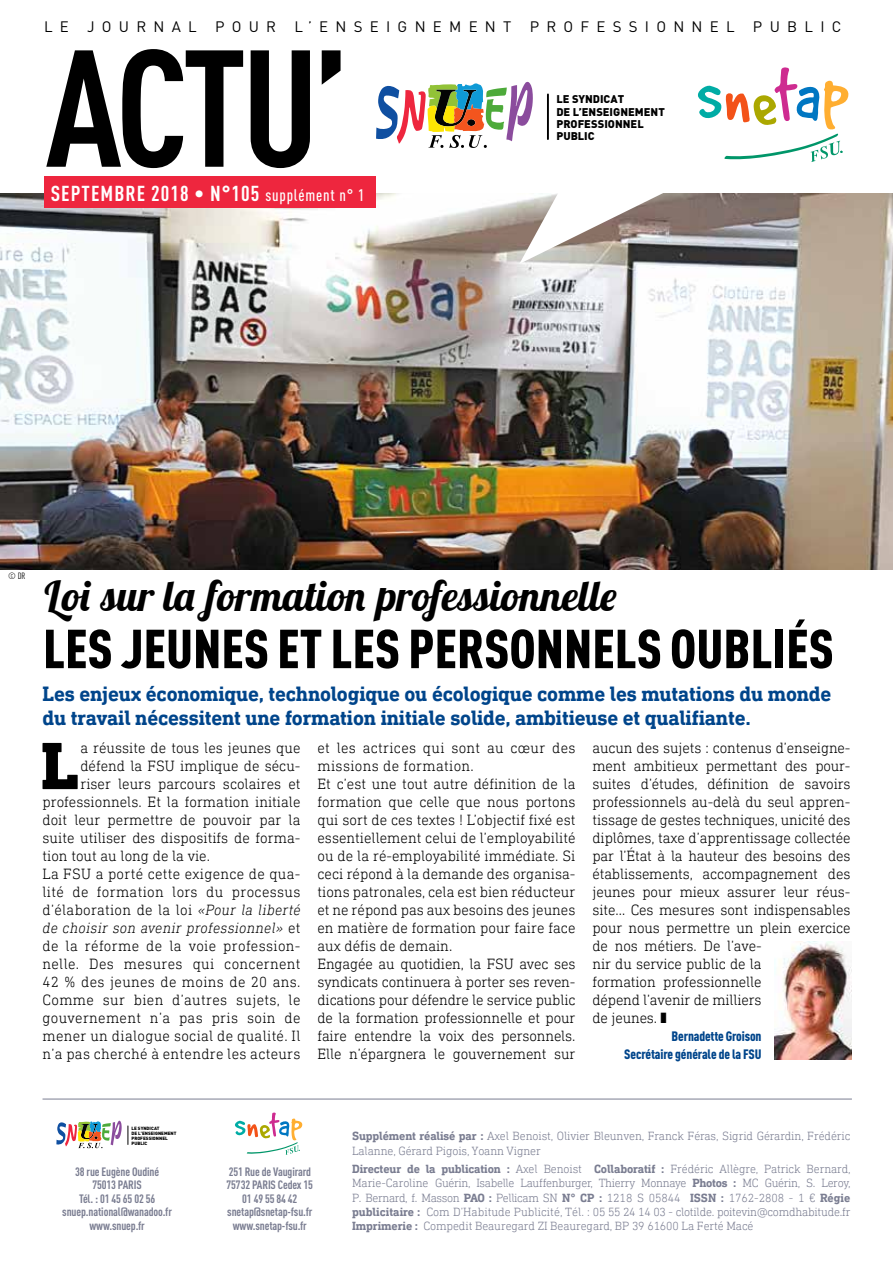
<style>
.page{position:relative;width:893px;height:1263px;background:#fff}
.page>*{position:absolute;margin:0;border:0;box-sizing:border-box;transform-origin:0 0}
.t1{font:700 condensed 163.5px "DIN Pro";color:#000}
.t2{font:800 67.95px "DIN Next Slab Pro";color:#000}
.t3{font:900 condensed 54px "DIN Pro";color:#000}
.t4{font:italic 700 42px "Lobster Two";color:#000}
.t5{font:700 condensed 21.3px "DIN Pro";letter-spacing:.05em;color:#fff}
.t6{font:700 21px/24px "DIN Next Slab Pro";letter-spacing:-.01em;color:#00458b}
.t7{font:300 15px/18px "DIN Next Slab Pro";color:#000}
.t8{font:300 15px "DIN Next Slab Pro";letter-spacing:.02em;color:#000}
.t9{font:15px "DIN Pro";letter-spacing:.485em;color:#000}
.t10{font:italic 300 15px "DIN Next Slab Pro";letter-spacing:.02em;color:#000}
.t11{font:900 condensed 13.5px/18px "DIN Pro";letter-spacing:-.01em;color:#00458b;text-align:right}
.t12{font:300 12px/14.2px "DIN Next Slab Pro";letter-spacing:-.01em;color:#7a7d91}
.t13{font:700 condensed 12px/13.5px "DIN Pro";letter-spacing:-.01em;color:#7a7d91;text-align:center}
.t14{font:900 11.1px/12.3px "DIN Pro";color:#000}
.t15{font:condensed 9px "DIN Pro";color:#000}
.t16{font:900 4.65px/5.1px "DIN Pro";color:#000}
.s1{font-weight:500;font-size:16.5px}
.s2{font-style:italic}
.s3{font-style:normal}
.s4{font-weight:700}
</style>
<div class="page">
<img style="left:0;top:193px;width:893px;height:376px">
<svg style="left:519px;top:193px;width:374px;height:71px;background:#a59c96"></svg>
<div style="left:45px;top:177px;width:331px;height:31px;background:#ee263e"></div>
<img style="left:774px;top:941px;width:78px;height:118px">
<svg style="left:128px;top:1126px;width:1px;height:18px"></svg>
<svg style="left:56px;top:1120px;width:66px;height:28px"></svg>
<svg style="left:698px;top:67px;width:150px;height:95px"></svg>
<svg style="left:376px;top:81px;width:173px;height:67px"></svg>
<svg style="left:235px;top:1112px;width:67px;height:43px"></svg>
<hr style="left:43px;top:1099px;width:809px;height:1px;background:#7a7d91">
<p class="t9" style="left:44px;top:15px;width:799px">LE JOURNAL POUR L’ENSEIGNEMENT PROFESSIONNEL PUBLIC</p>
<h1 class="t1" style="left:46px;top:-15px;width:306px">ACTU’</h1>
<h3 class="t5" style="left:51px;top:177px;width:315px">SEPTEMBRE 2018 • N°105 <span class="s1">supplément n° 1</span></h3>
<p class="t14" style="left:556px;top:92px;width:110px">LE SYNDICAT<br>DE L’ENSEIGNEMENT<br>PROFESSIONNEL<br>PUBLIC</p>
<p class="t15" style="left:8px;top:570px;width:19px">© DR</p>
<h3 class="t4" style="left:43px;top:569px;width:575px">Loi sur la formation professionnelle</h3>
<h3 class="t3" style="left:43px;top:607px;width:792px">LES JEUNES ET LES PERSONNELS OUBLIÉS</h3>
<h3 class="t6" style="left:43px;top:681px;width:790px">Les enjeux économique, technologique ou écologique comme les mutations du monde du travail nécessitent une formation initiale solide, ambitieuse et qualifiante.</h3>
<h2 class="t2" style="left:41px;top:726px;width:39px">L</h2>
<p class="t7" style="left:80px;top:739px;width:222px">a réussite de tous les jeunes que</p>
<p class="t7" style="left:317px;top:739px;width:259px">et les actrices qui sont au cœur des missions de formation.<br>Et c’est une tout autre définition de la formation que celle que nous portons qui sort de ces textes ! L’objectif fixé est essentiellement celui de l’employabilité ou de la ré-employabilité immédiate. Si ceci répond à la demande des organisa&shy;tions patronales, cela est bien réducteur et ne répond pas aux besoins des jeunes en matière de formation pour faire face aux défis de demain.<br>Engagée au quotidien, la FSU avec ses syndicats continuera à porter ses reven&shy;dications pour défendre le service public de la formation professionnelle et pour faire entendre la voix des personnels.<br>Elle n’épargnera le gouvernement sur</p>
<p class="t7" style="left:592px;top:739px;width:259px">aucun des sujets : contenus d’enseigne&shy;ment ambitieux permettant des pour&shy;suites d’études, définition de savoirs professionnels au-delà du seul appren&shy;tissage de gestes techniques, unicité des diplômes, taxe d’apprentissage collectée par l’État à la hauteur des besoins des établissements, accompagnement des jeunes pour mieux assurer leur réus&shy;site… Ces mesures sont indispensables pour nous permettre un plein exercice de nos métiers. De l’ave-<br>nir du service public de la<br>formation professionnelle<br>dépend l’avenir de milliers<br>de jeunes. ❚</p>
<p class="t7" style="left:80px;top:757px;width:222px">défend la FSU implique de sécu-</p>
<p class="t7" style="left:80px;top:775px;width:222px">riser leurs parcours scolaires et</p>
<p class="t7" style="left:43px;top:793px;width:259px">professionnels. Et la formation initiale</p>
<p class="t7" style="left:43px;top:811px;width:259px">doit leur permettre de pouvoir par la</p>
<p class="t7" style="left:43px;top:829px;width:259px">suite utiliser des dispositifs de forma-</p>
<p class="t7" style="left:43px;top:847px;width:169px">tion tout au long de la vie.</p>
<p class="t8" style="left:43px;top:865px;width:259px">La FSU a porté cette exigence de qua-</p>
<p class="t8" style="left:43px;top:883px;width:259px">lité de formation lors du processus</p>
<p class="t8" style="left:43px;top:901px;width:259px">d’élaboration de la loi <span class="s2">«Pour la liberté</span></p>
<p class="t10" style="left:43px;top:919px;width:259px">de choisir son avenir professionnel» <span class="s3">et</span></p>
<p class="t8" style="left:43px;top:937px;width:259px">de la réforme de la voie profession-</p>
<p class="t8" style="left:43px;top:955px;width:259px">nelle. Des mesures qui concernent</p>
<p class="t8" style="left:43px;top:973px;width:259px">42 % des jeunes de moins de 20 ans.</p>
<p class="t8" style="left:43px;top:991px;width:259px">Comme sur bien d’autres sujets, le</p>
<p class="t8" style="left:43px;top:1009px;width:259px">gouvernement n’a pas pris soin de</p>
<p class="t8" style="left:43px;top:1027px;width:259px">mener un dialogue social de qualité. Il</p>
<p class="t8" style="left:43px;top:1045px;width:259px">n’a pas cherché à entendre les acteurs</p>
<p class="t11" style="left:624px;top:1026px;width:139px">Bernadette Groison<br>Secrétaire générale de la FSU</p>
<p class="t16" style="left:131px;top:1125px;width:47px">LE SYNDICAT<br>DE L’ENSEIGNEMENT<br>PROFESSIONNEL<br>PUBLIC</p>
<p class="t13" style="left:62px;top:1163px;width:111px">38 rue Eugène Oudiné<br>75013 PARIS<br>Tél. : 01 45 65 02 56 snuep.national@wanadoo.fr www.snuep.fr</p>
<p class="t13" style="left:227px;top:1163px;width:88px">251 Rue de Vaugirard<br>75732 PARIS Cedex 15<br>01 49 55 84 42 snetap@snetap-fsu.fr www.snetap-fsu.fr</p>
<p class="t12" style="left:352px;top:1129px;width:500px"><span class="s4">Supplément réalisé par :</span> Axel Benoist, Olivier Bleunven, Franck Féras, Sigrid Gérardin, Frédéric<br>Lalanne, Gérard Pigois, Yoann Vigner</p>
<p class="t12" style="left:352px;top:1162px;width:500px;text-align:justify"><span class="s4">Directeur de la publication :</span> Axel Benoist <span class="s4">Collaboratif :</span> Frédéric Allègre, Patrick Bernard, Marie-Caroline Guérin, Isabelle Lauffenburger, Thierry Monnaye <span class="s4">Photos :</span> MC Guérin, S. Leroy, P. Bernard, f. Masson <span class="s4">PAO :</span> Pellicam SN <span class="s4">N° CP :</span> 1218 S 05844 <span class="s4">ISSN :</span> 1762-2808 - 1 € <span class="s4">Régie publicitaire :</span> Com D’Habitude Publicité, Tél. : 05 55 24 14 03 - clotilde. poitevin@comdhabitude.fr <span class="s4">Imprimerie :</span> Compedit Beauregard ZI Beauregard, BP 39 61600 La Ferté Macé</p>
</div>
